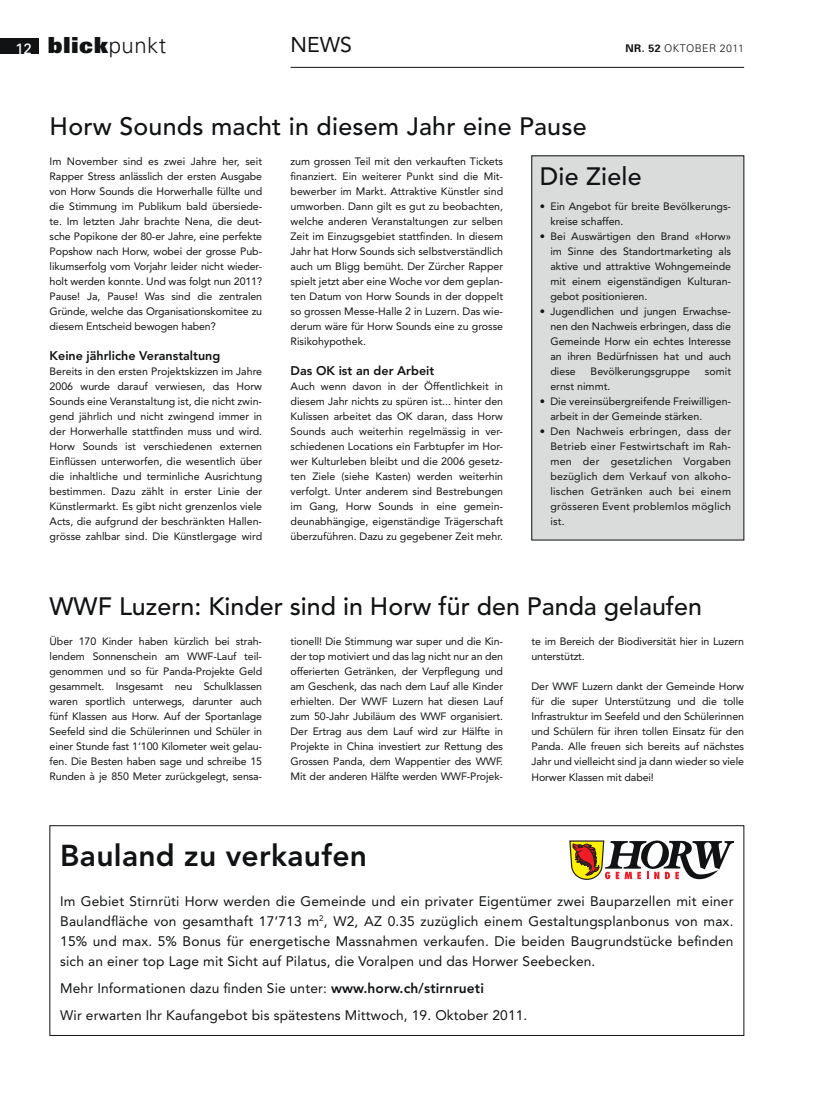
<style>
.page{position:relative;width:815px;height:1099px;background:#fff}
.page>*{position:absolute;margin:0;border:0;box-sizing:border-box;transform-origin:0 0}
.t1{font:800 30px "Avenir";letter-spacing:.01em;color:#101214}
.t2{font:500 25px "Avenir";letter-spacing:.005em;color:#101214}
.t3{font:900 22.12px "Univers";letter-spacing:.04em;color:#111213}
.t4{font:21.25px "Avenir";color:#111213}
.t5{font:13.75px/20px "Avenir";letter-spacing:.01em;color:#101214;text-align:justify}
.t6{font:800 12.5px "Avenir";color:#111213}
.t7{font:10.62px/15px "Avenir";color:#111213;text-align:justify}
.t8{font:10.62px/15px "Avenir";letter-spacing:-.01em;color:#101214;text-align:justify}
.t9{font:300 10.62px "Univers";letter-spacing:.035em;color:#111213}
.s1{font-weight:400;font-size:15px;color:#fff}
.s2{font-weight:300}
.s3{font-weight:700}
.s4{color:#111213}
.s5{font-weight:800}
</style>
<div class="page">
<hr style="left:291px;top:67px;width:453px;height:1px;background:#111213">
<div style="left:0;top:38px;width:39px;height:16px;background:#111213"></div>
<div style="left:50px;top:825px;width:694px;height:210px;border:1px solid #101214"></div>
<svg style="left:569px;top:840px;width:164px;height:39px"></svg>
<div style="left:532px;top:156px;width:212px;height:384px;background:#dadbdb"></div>
<div style="left:531px;top:155px;width:213px;height:385px;border:1px solid #111213"></div>
<h3 class="t3" style="left:15px;top:37px;width:152px"><span class="s1">12</span> blick<span class="s2">punkt</span></h3>
<h3 class="t4" style="left:291px;top:36px;width:63px">NEWS</h3>
<p class="t9" style="left:626px;top:44px;width:120px"><span class="s3">NR. 52</span> OKTOBER 2011</p>
<h2 class="t2" style="left:50px;top:116px;width:539px">Horw Sounds macht in diesem Jahr eine Pause</h2>
<p class="t7" style="left:50px;top:155px;width:214px">Im November sind es zwei Jahre her, seit Rapper Stress anlässlich der ersten Ausgabe von Horw Sounds die Horwerhalle füllte und die Stimmung im Publikum bald übersiede&shy;te. Im letzten Jahr brachte Nena, die deut&shy;sche Popikone der 80-er Jahre, eine perfekte Popshow nach Horw, wobei der grosse Pub&shy;likumserfolg vom Vorjahr leider nicht wieder&shy;holt werden konnte. Und was folgt nun 2011?<br>Pause! Ja, Pause! Was sind die zentralen Gründe, welche das Organisationskomitee zu diesem Entscheid bewogen haben?</p>
<p class="t6" style="left:50px;top:351px;width:172px">Keine jährliche Veranstaltung</p>
<p class="t7" style="left:50px;top:365px;width:214px">Bereits in den ersten Projektskizzen im Jahre 2006 wurde darauf verwiesen, das Horw Sounds eine Veranstaltung ist, die nicht zwin&shy;gend jährlich und nicht zwingend immer in der Horwerhalle stattfinden muss und wird.<br>Horw Sounds ist verschiedenen externen Einflüssen unterworfen, die wesentlich über die inhaltliche und terminliche Ausrichtung bestimmen. Dazu zählt in erster Linie der Künstlermarkt. Es gibt nicht grenzenlos viele Acts, die aufgrund der beschränkten Hallen&shy;grösse zahlbar sind. Die Künstlergage wird</p>
<p class="t7" style="left:291px;top:155px;width:214px">zum grossen Teil mit den verkauften Tickets finanziert. Ein weiterer Punkt sind die Mit&shy;bewerber im Markt. Attraktive Künstler sind umworben. Dann gilt es gut zu beobachten, welche anderen Veranstaltungen zur selben Zeit im Einzugsgebiet stattfinden. In diesem Jahr hat Horw Sounds sich selbstverständlich auch um Bligg bemüht. Der Zürcher Rapper spielt jetzt aber eine Woche vor dem geplan&shy;ten Datum von Horw Sounds in der doppelt so grossen Messe-Halle 2 in Luzern. Das wie&shy;derum wäre für Horw Sounds eine zu grosse Risikohypothek.</p>
<p class="t6" style="left:291px;top:366px;width:145px">Das OK ist an der Arbeit</p>
<p class="t7" style="left:291px;top:380px;width:214px">Auch wenn davon in der Öffentlichkeit in diesem Jahr nichts zu spüren ist... hinter den Kulissen arbeitet das OK daran, dass Horw Sounds auch weiterhin regelmässig in ver&shy;schiedenen Locations ein Farbtupfer im Hor&shy;wer Kulturleben bleibt und die 2006 gesetz&shy;ten Ziele (siehe Kasten) werden weiterhin verfolgt. Unter anderem sind Bestrebungen im Gang, Horw Sounds in eine gemein&shy;deunabhängige, eigenständige Trägerschaft überzuführen. Dazu zu gegebener Zeit mehr.</p>
<h2 class="t2" style="left:540px;top:166px;width:104px">Die Ziele</h2>
<p class="t7" style="left:550px;top:200px;width:182px;text-indent:-11px">• Ein Angebot für breite Bevölkerungs&shy;kreise schaffen.</p>
<p class="t7" style="left:550px;top:230px;width:182px;text-indent:-11px">• Bei Auswärtigen den Brand «Horw» im Sinne des Standortmarketing als aktive und attraktive Wohngemeinde mit einem eigenständigen Kulturan&shy;gebot positionieren.</p>
<p class="t7" style="left:550px;top:305px;width:182px;text-indent:-11px">• Jugendlichen und jungen Erwachse&shy;nen den Nachweis erbringen, dass die Gemeinde Horw ein echtes Interesse an ihren Bedürfnissen hat und auch diese</p>
<p class="t7" style="left:591px;top:365px;width:101px">Bevölkerungsgruppe</p>
<p class="t7" style="left:705px;top:365px;width:28px">somit</p>
<p class="t7" style="left:550px;top:380px;width:62px">ernst nimmt.</p>
<p class="t7" style="left:550px;top:395px;width:182px;text-indent:-11px">• Die vereinsübergreifende Freiwilligen&shy;arbeit in der Gemeinde stärken.</p>
<p class="t7" style="left:550px;top:425px;width:182px;text-indent:-11px">• Den Nachweis erbringen, dass der Betrieb einer Festwirtschaft im Rah&shy;men der gesetzlichen Vorgaben bezüglich dem Verkauf von alkoho&shy;lischen Getränken auch bei einem grösseren Event problemlos möglich ist.</p>
<h2 class="t2" style="left:50px;top:596px;width:654px">WWF Luzern: Kinder sind in Horw für <span class="s4">den Panda gelaufen</span></h2>
<p class="t8" style="left:50px;top:635px;width:214px">Über 170 Kinder haben kürzlich bei strah&shy;lendem Sonnenschein am WWF-Lauf teil&shy;genommen und so für Panda-Projekte Geld gesammelt. Insgesamt neu Schulklassen waren sportlich unterwegs, darunter auch fünf Klassen aus Horw. Auf der Sportanlage Seefeld sind die Schülerinnen und Schüler in einer Stunde fast 1‘100 Kilometer weit gelau&shy;fen. Die Besten haben sage und schreibe 15<br>Runden à je 850 Meter zurückgelegt, sensa-</p>
<p class="t8" style="left:291px;top:635px;width:214px">tionell! Die Stimmung war super und die Kin&shy;der top motiviert und das lag nicht nur an den offerierten Getränken, der Verpflegung und am Geschenk, das nach dem Lauf alle Kinder erhielten. Der WWF Luzern hat diesen Lauf zum 50-Jahr Jubiläum des WWF organisiert.<br>Der Ertrag aus dem Lauf wird zur Hälfte in Projekte in China investiert zur Rettung des Grossen Panda, dem Wappentier des WWF.<br>Mit der anderen Hälfte werden WWF-Projek-</p>
<p class="t8" style="left:531px;top:635px;width:214px">te im Bereich der Biodiversität hier in Luzern unterstützt.</p>
<p class="t8" style="left:531px;top:680px;width:214px">Der WWF Luzern dankt der Gemeinde Horw für die super Unterstützung und die tolle Infra struktur im Seefeld und den Schülerinnen und Schülern für ihren tollen Einsatz für den Panda. Alle freuen sich bereits auf nächstes Jahr und vielleicht sind ja dann wieder so viele Horwer Klassen mit dabei!</p>
<h1 class="t1" style="left:60px;top:843px;width:308px">Bauland zu verkaufen</h1>
<p class="t5" style="left:60px;top:892px;width:675px">Im Gebiet Stirnrüti Horw werden die Gemeinde und ein privater Eigentümer zwei Bauparzellen mit einer Baulandfläche von gesamthaft 17‘713 m<sup>2</sup>, W2, AZ 0.35 zuzüglich einem Gestaltungsplan bonus von max.<br>15% und max. 5% Bonus für energetische Massnahmen verkaufen. Die beiden Baugrundstücke befinden sich an einer top Lage mit Sicht auf Pilatus, die Voralpen und das Horwer Seebecken.</p>
<p class="t5" style="left:60px;top:976px;width:469px;line-height:27.1px">Mehr Informationen dazu finden Sie unter: <span class="s5">www.horw.ch/stirnrueti<br></span>Wir erwarten Ihr Kaufangebot bis spätestens Mittwoch, 19. Oktober 2011.</p>
</div>
